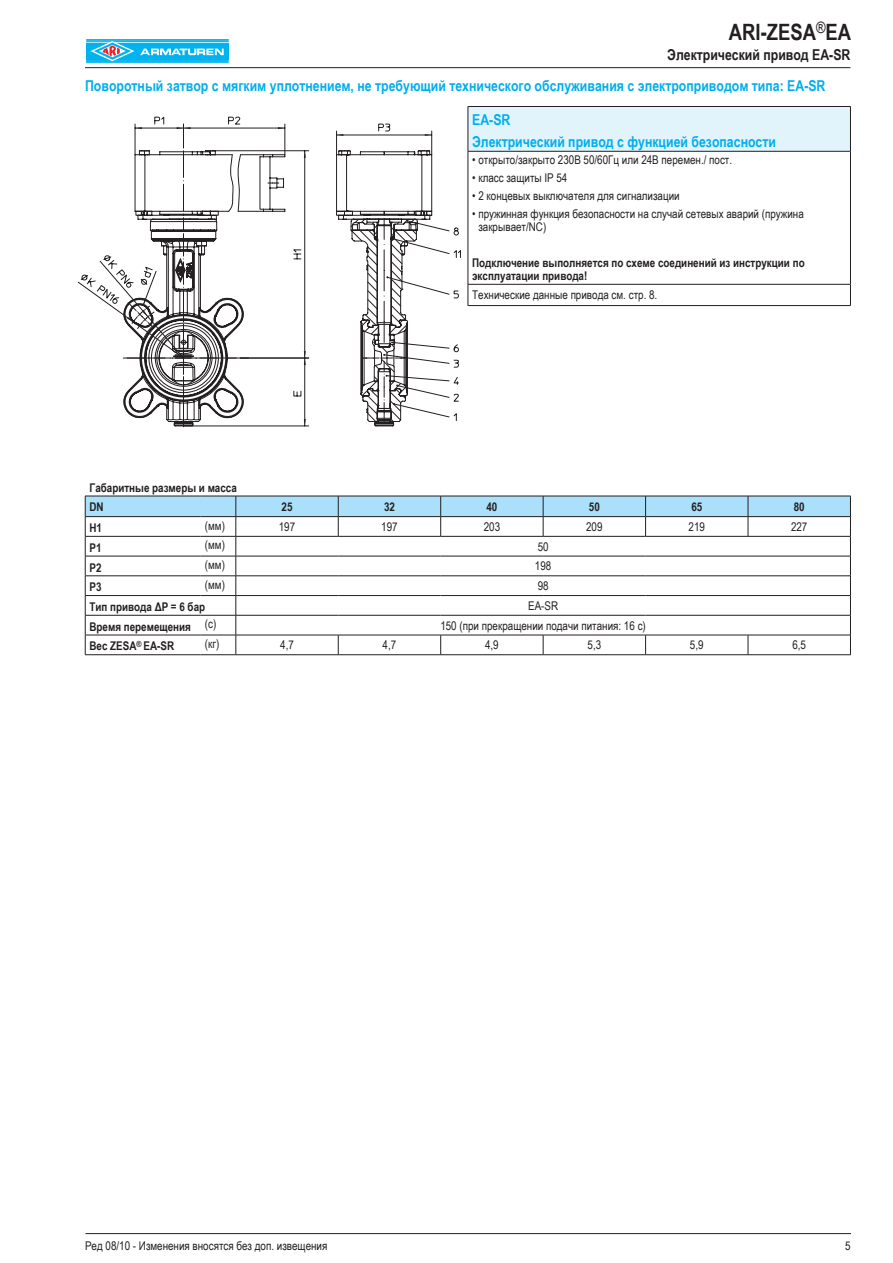
<style>
.page{position:relative;width:893px;height:1263px;background:#fff}
.page>*{position:absolute;margin:0;border:0;box-sizing:border-box;transform-origin:0 0}
.t1{font:700 22.5px "Arial Narrow";color:#231f20}
.t2{font:700 15px/22.2px "Arial Narrow";color:#00aeef}
.t3{font:700 15px "Arial Narrow";color:#231f20}
.t4{font:12px/13.5px "Arial Narrow";color:#231f20}
.t5{font:700 12px/13.5px "Arial Narrow";color:#231f20}
</style>
<div class="page">
<svg style="left:86px;top:42px;width:143px;height:22px"></svg>
<div style="left:86px;top:43px;width:143px;height:16px;background:#00b3ef"></div>
<hr style="left:86px;top:39px;width:143px;height:1px;background:#00b3ef">
<hr style="left:86px;top:40px;width:143px;height:1px;background:#00b3ef">
<hr style="left:112px;top:41px;width:117px;height:1px;background:#00b3ef">
<hr style="left:86px;top:62px;width:143px;height:1px;background:#00b3ef">
<hr style="left:86px;top:61px;width:143px;height:1px;background:#00b3ef">
<hr style="left:113px;top:60px;width:116px;height:1px;background:#00b3ef">
<svg style="left:140px;top:49px;width:84px;height:6px"></svg>
<svg style="left:86px;top:41px;width:48px;height:20px"></svg>
<svg style="left:78px;top:117px;width:231px;height:311px"></svg>
<svg style="left:103px;top:150px;width:292px;height:276px"></svg>
<svg style="left:336px;top:131px;width:125px;height:294px"></svg>
<svg style="left:124px;top:124px;width:306px;height:296px"></svg>
<hr style="left:85px;top:67px;width:765px;height:1px;background:#231f20">
<hr style="left:86px;top:1233px;width:765px;height:1px;background:#231f20">
<div style="left:468px;top:106px;width:382px;height:45px;background:#e1f4fc"></div>
<hr style="left:468px;top:106px;width:383px;height:1px;background:#231f20">
<hr style="left:468px;top:107px;width:1px;height:44px;background:#231f20">
<hr style="left:850px;top:107px;width:1px;height:44px;background:#231f20">
<hr style="left:468px;top:151px;width:383px;height:1px;background:#231f20">
<hr style="left:468px;top:151px;width:1px;height:133px;background:#231f20">
<hr style="left:850px;top:151px;width:1px;height:133px;background:#231f20">
<hr style="left:468px;top:284px;width:383px;height:1px;background:#231f20">
<svg style="left:468px;top:284px;width:1px;height:21px"></svg>
<svg style="left:850px;top:284px;width:1px;height:21px"></svg>
<hr style="left:468px;top:305px;width:383px;height:1px;background:#231f20">
<hr style="left:85px;top:654px;width:116px;height:1px;background:#231f20">
<hr style="left:201px;top:654px;width:35px;height:1px;background:#231f20">
<svg style="left:85px;top:496px;width:766px;height:158px"></svg>
<hr style="left:236px;top:654px;width:102px;height:1px;background:#231f20">
<hr style="left:338px;top:654px;width:103px;height:1px;background:#231f20">
<hr style="left:441px;top:654px;width:102px;height:1px;background:#231f20">
<hr style="left:543px;top:654px;width:103px;height:1px;background:#231f20">
<hr style="left:646px;top:654px;width:102px;height:1px;background:#231f20">
<hr style="left:748px;top:654px;width:103px;height:1px;background:#231f20">
<h1 class="t1" style="left:729px;top:15px;width:124px">ARI-ZESA<sup>®</sup>EA</h1>
<p class="t3" style="left:667px;top:43px;width:185px">Электрический привод EA-SR</p>
<p class="t2" style="left:85px;top:73px;width:742px">Поворотный затвор с мягким уплотнением, не требующий технического обслуживания с электроприводом типа: EA-SR</p>
<p class="t2" style="left:472px;top:108px;width:305px">EA-SR<br>Электрический привод с функцией безопасности</p>
<p class="t4" style="left:472px;top:153px;width:261px">• открыто/закрыто 230B 50/60Гц или 24В перемен./ пост.</p>
<p class="t4" style="left:472px;top:171px;width:97px">• класс защиты IP 54</p>
<p class="t4" style="left:472px;top:188px;width:209px">• 2 концевых выключателя для сигнализации</p>
<p class="t4" style="left:478px;top:206px;width:327px;text-indent:-6px">• пружинная функция безопасности на случай сетевых аварий (пружина закрывает/NC)</p>
<p class="t5" style="left:472px;top:255px;width:334px">Подключение выполняется по схеме соединений из инструкции по эксплуатации привода!</p>
<p class="t4" style="left:472px;top:288px;width:187px">Технические данные привода см. стр. 8.</p>
<p class="t5" style="left:89px;top:477px;width:149px;line-height:19.8px">Габаритные размеры и масса<br>DN</p>
<p class="t5" style="left:282px;top:500px;width:12px">25</p>
<p class="t5" style="left:384px;top:500px;width:12px">32</p>
<p class="t5" style="left:486px;top:500px;width:12px">40</p>
<p class="t5" style="left:589px;top:500px;width:12px">50</p>
<p class="t5" style="left:691px;top:500px;width:12px">65</p>
<p class="t5" style="left:794px;top:500px;width:12px">80</p>
<p class="t5" style="left:89px;top:520px;width:14px">H1</p>
<p class="t4" style="left:205px;top:518px;width:22px">(мм)</p>
<p class="t4" style="left:279px;top:519px;width:18px">197</p>
<p class="t4" style="left:381px;top:519px;width:18px">197</p>
<p class="t4" style="left:484px;top:519px;width:18px">203</p>
<p class="t4" style="left:586px;top:519px;width:18px">209</p>
<p class="t4" style="left:689px;top:519px;width:18px">219</p>
<p class="t4" style="left:791px;top:519px;width:18px">227</p>
<p class="t5" style="left:89px;top:540px;width:14px">P1</p>
<p class="t4" style="left:205px;top:538px;width:22px">(мм)</p>
<p class="t4" style="left:538px;top:539px;width:12px">50</p>
<p class="t5" style="left:89px;top:560px;width:14px">P2</p>
<p class="t4" style="left:205px;top:558px;width:22px">(мм)</p>
<p class="t4" style="left:535px;top:559px;width:18px">198</p>
<p class="t5" style="left:89px;top:580px;width:14px">P3</p>
<p class="t4" style="left:205px;top:577px;width:22px">(мм)</p>
<p class="t4" style="left:538px;top:579px;width:12px">98</p>
<p class="t5" style="left:89px;top:599px;width:117px">Тип привода ΔP = 6 бар</p>
<p class="t4" style="left:528px;top:598px;width:32px">EA-SR</p>
<p class="t5" style="left:89px;top:619px;width:128px">Время перемещения <sup>(с)</sup></p>
<p class="t4" style="left:440px;top:618px;width:207px">150 (при прекращении подачи питания: 16 c)</p>
<p class="t5" style="left:89px;top:639px;width:86px">Вес ZESA<sup>®</sup> EA-SR</p>
<p class="t4" style="left:205px;top:636px;width:16px">(кг)</p>
<p class="t4" style="left:280px;top:638px;width:15px">4,7</p>
<p class="t4" style="left:383px;top:638px;width:15px">4,7</p>
<p class="t4" style="left:485px;top:638px;width:15px">4,9</p>
<p class="t4" style="left:587px;top:638px;width:15px">5,3</p>
<p class="t4" style="left:690px;top:638px;width:15px">5,9</p>
<p class="t4" style="left:792px;top:638px;width:15px">6,5</p>
<p class="t4" style="left:85px;top:1239px;width:244px">Ред 08/10 - Изменения вносятся без доп. извещения</p>
<p class="t4" style="left:845px;top:1239px;width:7px">5</p>
</div>
